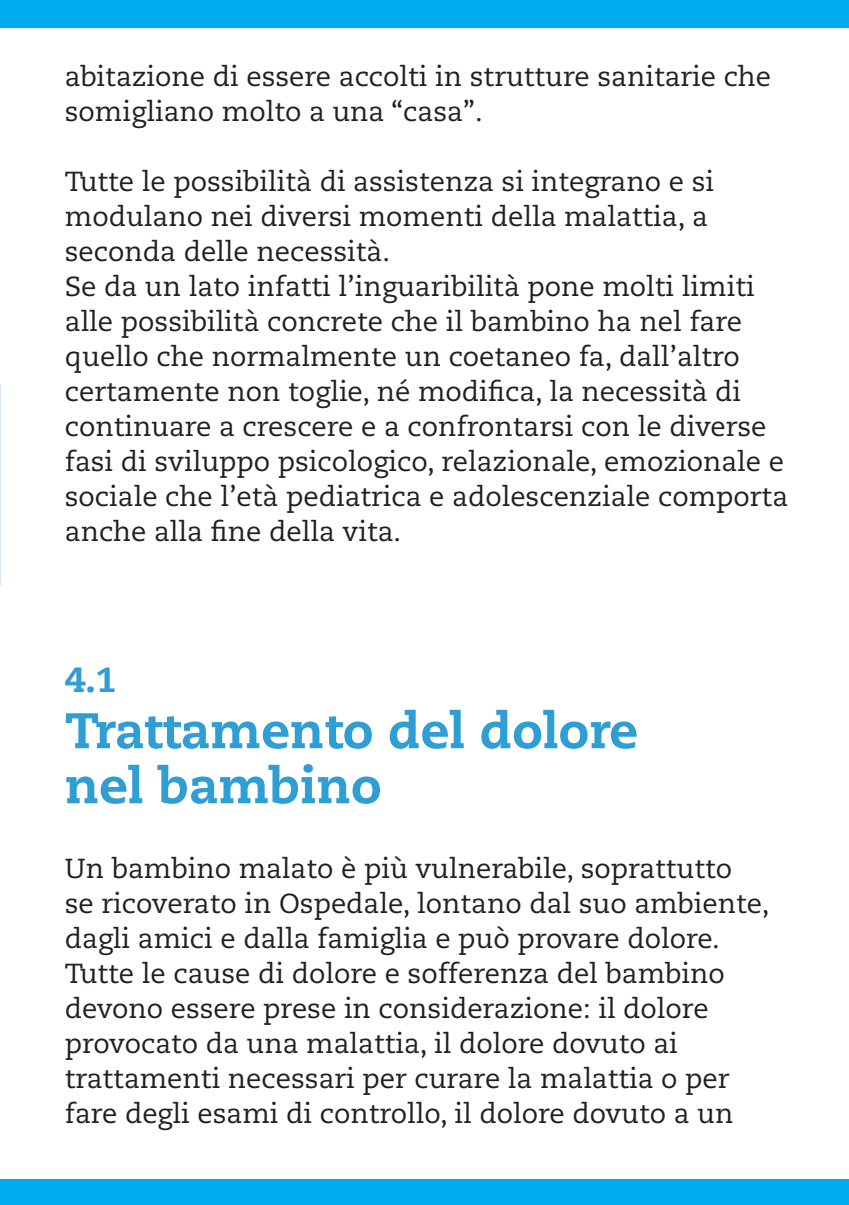
<style>
.page{position:relative;width:849px;height:1205px;background:#fff}
.page>*{position:absolute;margin:0;border:0;box-sizing:border-box;transform-origin:0 0}
.t1{font:800 50px/55px "Caecilia LT Std";color:#2f9ed5}
.t2{font:800 35px "Caecilia LT Std";color:#2f9ed5}
.t3{font:27.5px/35px "Caecilia LT Std";color:#231f20}
</style>
<div class="page">
<div style="left:0;top:0;width:849px;height:28px;background:#00aeef"></div>
<div style="left:0;top:1179px;width:849px;height:26px;background:#00aeef"></div>
<hr style="left:0;top:384px;width:1px;height:202px;background:#d6e6f4">
<p class="t3" style="left:65px;top:59px;width:708px">abitazione di essere accolti in strutture sanitarie che somigliano molto a una “casa”.</p>
<p class="t3" style="left:65px;top:164px;width:724px">Tutte le possibilità di assistenza si integrano e si modulano nei diversi momenti della malattia, a seconda delle necessità.<br>Se da un lato infatti l’inguaribilità pone molti limiti alle possibilità concrete che il bambino ha nel fare quello che normalmente un coetaneo fa, dall’altro certamente non toglie, né modifica, la necessità di continuare a crescere e a confrontarsi con le diverse fasi di sviluppo psicologico, relazionale, emozionale e sociale che l’età pediatrica e adolescenziale comporta anche alla fine della vita.</p>
<p class="t2" style="left:65px;top:658px;width:53px">4.1</p>
<h1 class="t1" style="left:65px;top:703px;width:574px">Trattamento del dolore nel bambino</h1>
<p class="t3" style="left:65px;top:851px;width:706px">Un bambino malato è più vulnerabile, soprattutto<br>se ricoverato in Ospedale, lontano dal suo ambiente, dagli amici e dalla famiglia e può provare dolore.<br>Tutte le cause di dolore e sofferenza del bambino devono essere prese in considerazione: il dolore provocato da una malattia, il dolore dovuto ai trattamenti necessari per curare la malattia o per fare degli esami di controllo, il dolore dovuto a un</p>
</div>
